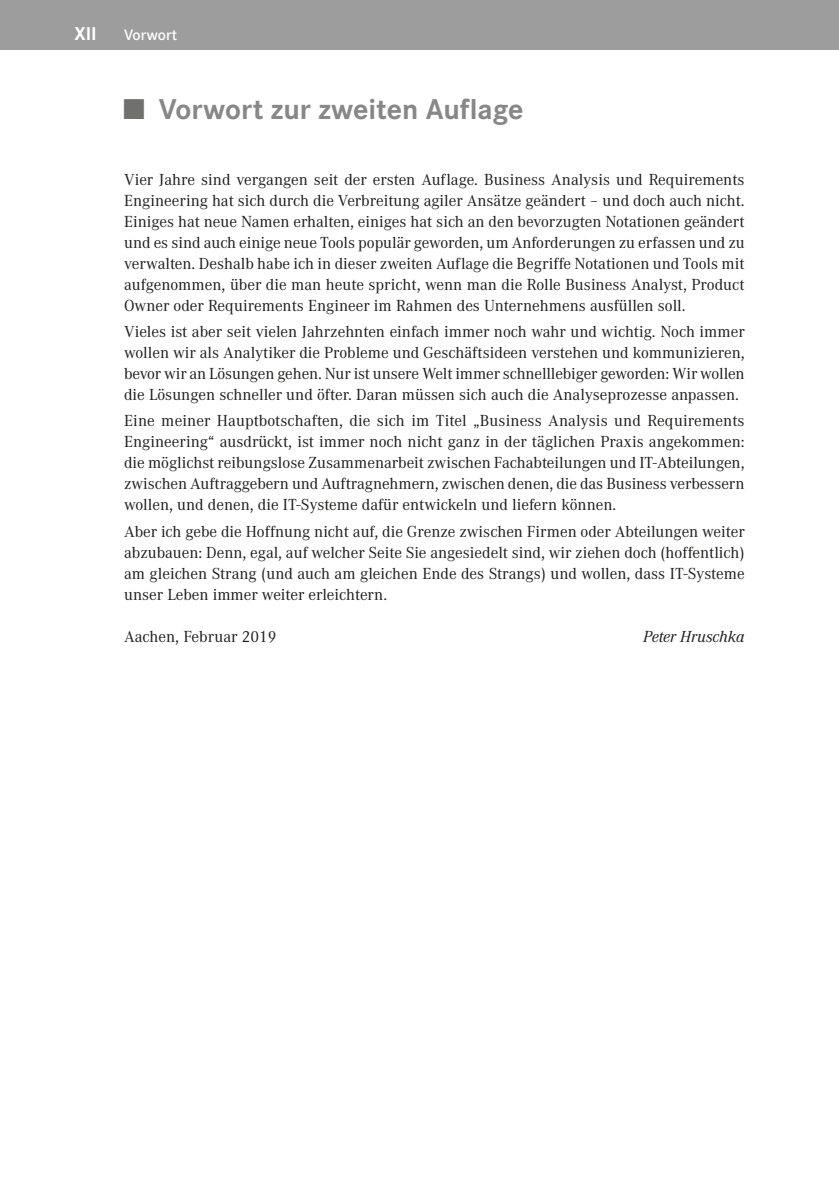
<style>
.page{position:relative;width:839px;height:1191px;background:#fff}
.page>*{position:absolute;margin:0;border:0;box-sizing:border-box;transform-origin:0 0}
.t1{font:700 29.75px "Corporate S Pro";color:#878787}
.t2{font:700 19.25px "Corporate S Pro";color:#fff}
.t3{font:16.62px/21px "Corporate A Pro";color:#1d1d1b;text-align:justify}
.t4{font:italic 16.62px "Corporate A Pro";color:#1d1d1b}
.t5{font:600 15.75px "Corporate S Pro";color:#fff}
.s1{color:#70706f}
</style>
<div class="page">
<div style="left:0;top:0;width:838px;height:50px;background:#9d9d9d"></div>
<p class="t2" style="left:74px;top:18px;width:24px">XII</p>
<p class="t5" style="left:124px;top:23px;width:55px">Vorwort</p>
<p class="t1" style="left:124px;top:86px;width:401px"><span class="s1">■</span> Vorwort zur zweiten Auflage</p>
<p class="t3" style="left:124px;top:168px;width:622px">Vier Jahre sind vergangen seit der ersten Auflage. Business Analysis und Requirements Engineering hat sich durch die Verbreitung agiler Ansätze geändert – und doch auch nicht.<br>Einiges hat neue Namen erhalten, einiges hat sich an den bevorzugten Notationen geändert und es sind auch einige neue Tools populär geworden, um Anforderungen zu erfassen und zu verwalten. Deshalb habe ich in dieser zweiten Auflage die Begriffe Notationen und Tools mit aufgenommen, über die man heute spricht, wenn man die Rolle Business Analyst, Product Owner oder Requirements Engineer im Rahmen des Unternehmens ausfüllen soll.</p>
<p class="t3" style="left:124px;top:320px;width:622px">Vieles ist aber seit vielen Jahrzehnten einfach immer noch wahr und wichtig. Noch immer wollen wir als Analytiker die Probleme und Geschäftsideen verstehen und kommunizieren, bevor wir an Lösungen gehen. Nur ist unsere Welt immer schnelllebiger geworden: Wir wollen die Lösungen schneller und öfter. Daran müssen sich auch die Analyseprozesse anpassen.</p>
<p class="t3" style="left:124px;top:410px;width:622px">Eine meiner Hauptbotschaften, die sich im Titel „Business Analysis und Requirements Engineering“ ausdrückt, ist immer noch nicht ganz in der täglichen Praxis angekommen: die möglichst reibungslose Zusammenarbeit zwischen Fachabteilungen und IT-Abteilungen, zwischen Auftraggebern und Auftragnehmern, zwischen denen, die das Business verbessern wollen, und denen, die IT-Systeme dafür entwickeln und liefern können.</p>
<p class="t3" style="left:124px;top:520px;width:622px">Aber ich gebe die Hoffnung nicht auf, die Grenze zwischen Firmen oder Abteilungen weiter abzubauen: Denn, egal, auf welcher Seite Sie angesiedelt sind, wir ziehen doch (hoffentlich) am gleichen Strang (und auch am gleichen Ende des Strangs) und wollen, dass IT-Systeme unser Leben immer weiter erleichtern.</p>
<p class="t3" style="left:124px;top:625px;width:154px">Aachen, Februar 2019</p>
<p class="t4" style="left:643px;top:624px;width:103px">Peter Hruschka</p>
</div>
